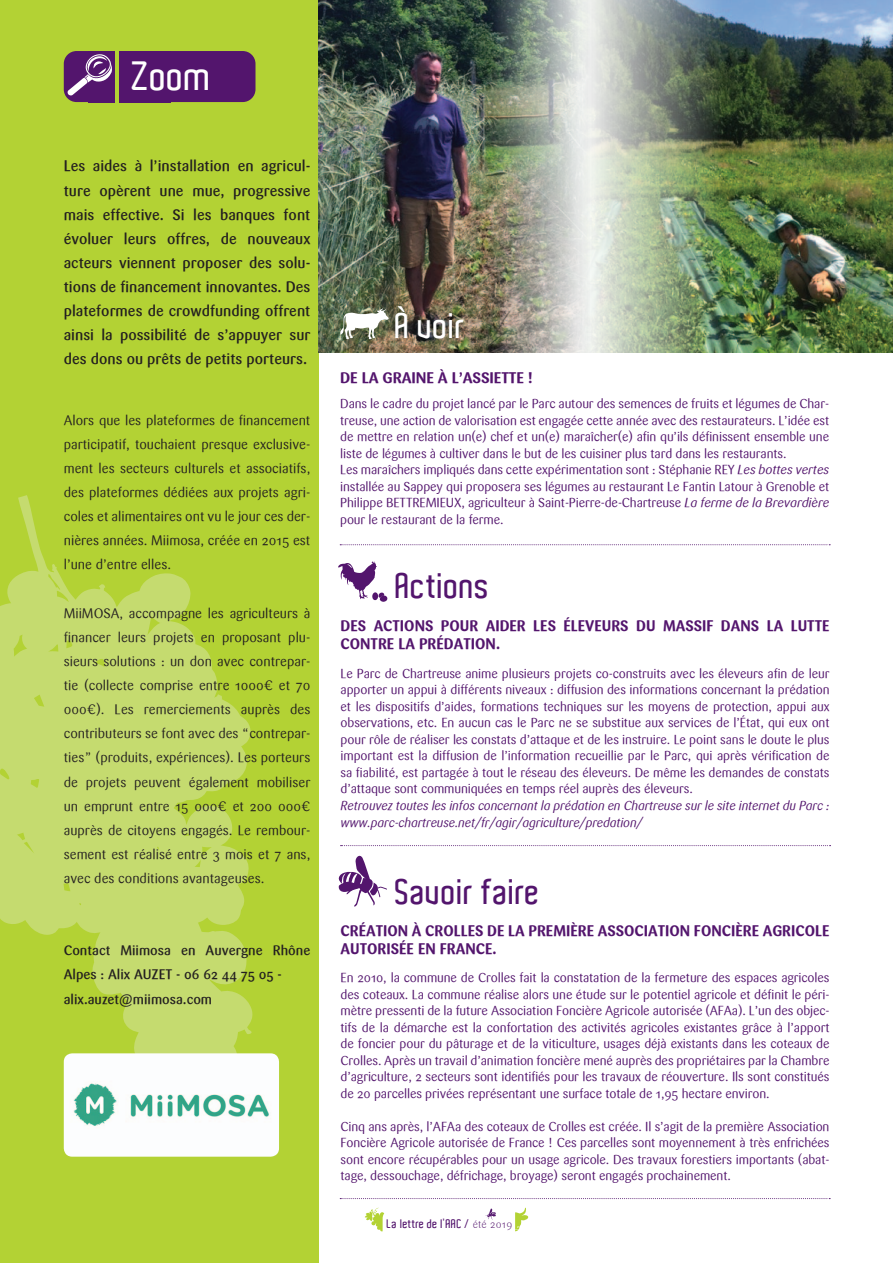
<style>
.page{position:relative;width:893px;height:1263px;background:#fff}
.page>*{position:absolute;margin:0;border:0;box-sizing:border-box;transform-origin:0 0}
.t1{font:600 39px "Aldo";color:#fff}
.t2{font:600 34.5px "Aldo";letter-spacing:.01em;color:#53156d}
.t3{font:600 34.5px "Aldo";color:#fff}
.t4{font:500 15px/24.2px "Sari";color:#231f20;text-align:justify}
.t5{font:700 15px/18px "Sari";color:#53156d}
.t6{font:13.5px/24.2px "Sari";color:#231f20;text-align:justify}
.t7{font:500 13.5px/24.2px "Sari";color:#231f20}
.t8{font:12.75px/16.5px "Sari";letter-spacing:-.01em;color:#53156d;text-align:justify}
.t9{font:italic 12.75px/16.5px "Sari";letter-spacing:-.01em;color:#53156d}
.t10{font:600 12px "Aldo";letter-spacing:.02em;color:#53156d}
.s1{font-style:italic}
.s2{font-family:"Sari";font-weight:300;font-size:10.5px}
</style>
<div class="page">
<div style="left:0;top:0;width:319px;height:1263px;background:#b3d234"></div>
<svg style="left:0;top:495px;width:253px;height:584px;fill:#c5db6f"></svg>
<div style="left:119px;top:51px;width:136px;height:51px;background:#53156d;border-radius:13px"></div>
<div style="left:88px;top:51px;width:27px;height:51px;background:#53156d"></div>
<div style="left:119px;top:51px;width:51px;height:51px;background:#53156d"></div>
<div style="left:64px;top:51px;width:51px;height:51px;background:#53156d;border-radius:13px"></div>
<svg style="left:68px;top:54px;width:44px;height:41px"></svg>
<img style="left:64px;top:1053px;width:215px;height:104px">
<img style="left:319px;top:0;width:259px;height:353px">
<img style="left:578px;top:0;width:315px;height:353px">
<svg style="left:515px;top:1208px;width:13px;height:23px"></svg>
<svg style="left:365px;top:1208px;width:19px;height:24px"></svg>
<svg style="left:485px;top:1208px;width:11px;height:11px"></svg>
<svg style="left:340px;top:1198px;width:490px;height:1px"></svg>
<svg style="left:338px;top:561px;width:50px;height:41px"></svg>
<svg style="left:340px;top:308px;width:49px;height:31px"></svg>
<svg style="left:340px;top:544px;width:490px;height:1px"></svg>
<svg style="left:341px;top:845px;width:490px;height:1px"></svg>
<svg style="left:338px;top:855px;width:49px;height:52px"></svg>
<p class="t1" style="left:132px;top:54px;width:81px">Zoom</p>
<p class="t4" style="left:64px;top:154px;width:248px">Les aides à l’installation en agricul&shy;ture opèrent une mue, progressive mais effective. Si les banques font évoluer leurs offres, de nouveaux acteurs viennent proposer des solu&shy;tions de financement innovantes. Des plateformes de crowdfunding offrent ainsi la possibilité de s’appuyer sur des dons ou prêts de petits porteurs.</p>
<p class="t6" style="left:64px;top:408px;width:248px">Alors que les plateformes de financement participatif, touchaient presque exclusive&shy;ment les secteurs culturels et associatifs, des plateformes dédiées aux projets agri&shy;coles et alimentaires ont vu le jour ces der&shy;nières années. Miimosa, créée en 2015 est l’une d’entre elles.</p>
<p class="t6" style="left:64px;top:601px;width:248px">MiiMOSA, accompagne les agriculteurs à financer leurs projets en proposant plu&shy;sieurs solutions : un don avec contrepar&shy;tie (collecte comprise entre 1000€ et 70<br>000€). Les remerciements auprès des contributeurs se font avec des “contrepar&shy;ties” (produits, expériences). Les porteurs de projets peuvent également mobiliser un emprunt entre 15 000€ et 200 000€ auprès de citoyens engagés. Le rembour&shy;sement est réalisé entre 3 mois et 7 ans, avec des conditions avantageuses.</p>
<p class="t7" style="left:64px;top:939px;width:248px">Contact Miimosa en Auvergne Rhône<br>Alpes : Alix AUZET - 06 62 44 75 05 -</p>
<p class="t7" style="left:64px;top:987px;width:150px">alix.auzet@miimosa.com</p>
<p class="t3" style="left:395px;top:306px;width:72px">À voir</p>
<p class="t5" style="left:340px;top:369px;width:194px">DE LA GRAINE À L’ASSIETTE !</p>
<p class="t8" style="left:340px;top:396px;width:490px">Dans le cadre du projet lancé par le Parc autour des semences de fruits et légumes de Char&shy;treuse, une action de valorisation est engagée cette année avec des restaurateurs. L’idée est de mettre en relation un(e) chef et un(e) maraîcher(e) afin qu’ils définissent ensemble une liste de légumes à cultiver dans le but de les cuisiner plus tard dans les restaurants.</p>
<p class="t8" style="left:340px;top:462px;width:491px">Les maraîchers impliqués dans cette expérimentation sont : Stéphanie REY <span class="s1">Les bottes vertes </span>installée au Sappey qui proposera ses légumes au restaurant Le Fantin Latour à Grenoble et Philippe BETTREMIEUX, agriculteur à Saint-Pierre-de-Chartreuse <span class="s1">La ferme de la Brevardière </span>pour le restaurant de la ferme.</p>
<p class="t2" style="left:396px;top:566px;width:96px">Actions</p>
<p class="t5" style="left:341px;top:617px;width:490px">DES ACTIONS POUR AIDER LES ÉLEVEURS DU MASSIF DANS LA LUTTE<br>CONTRE LA PRÉDATION.</p>
<p class="t8" style="left:341px;top:665px;width:490px">Le Parc de Chartreuse anime plusieurs projets co-construits avec les éleveurs afin de leur apporter un appui à différents niveaux : diffusion des informations concernant la prédation et les dispositifs d’aides, formations techniques sur les moyens de protection, appui aux observations, etc. En aucun cas le Parc ne se substitue aux services de l’État, qui eux ont pour rôle de réaliser les constats d’attaque et de les instruire. Le point sans le doute le plus important est la diffusion de l’information recueillie par le Parc, qui après vérification de sa fiabilité, est partagée à tout le réseau des éleveurs. De même les demandes de constats d’attaque sont communiquées en temps réel auprès des éleveurs.</p>
<p class="t9" style="left:341px;top:797px;width:490px">Retrouvez toutes les infos concernant la prédation en Chartreuse sur le site internet du Parc : www.parc-chartreuse.net/fr/agir/agriculture/predation/</p>
<p class="t2" style="left:395px;top:872px;width:146px">Savoir faire</p>
<p class="t5" style="left:341px;top:922px;width:490px">CRÉATION À CROLLES DE LA PREMIÈRE ASSOCIATION FONCIÈRE AGRICOLE<br>AUTORISÉE EN FRANCE.</p>
<p class="t8" style="left:341px;top:970px;width:491px">En 2010, la commune de Crolles fait la constatation de la fermeture des espaces agricoles des coteaux. La commune réalise alors une étude sur le potentiel agricole et définit le péri&shy;mètre pressenti de la future Association Foncière Agricole autorisée (AFAa). L’un des objec&shy;tifs de la démarche est la confortation des activités agricoles existantes grâce à l’apport de foncier pour du pâturage et de la viticulture, usages déjà existants dans les coteaux de Crolles. Après un travail d’animation foncière mené auprès des propriétaires par la Chambre d’agriculture, 2 secteurs sont identifiés pour les travaux de réouverture. Ils sont constitués de 20 parcelles privées représentant une surface totale de 1,95 hectare environ.</p>
<p class="t8" style="left:341px;top:1118px;width:490px">Cinq ans après, l’AFAa des coteaux de Crolles est créée. Il s’agit de la première Association Foncière Agricole autorisée de France ! Ces parcelles sont moyennement à très enfrichées sont encore récupérables pour un usage agricole. Des travaux forestiers importants (abat&shy;tage, dessouchage, défrichage, broyage) seront engagés prochainement.</p>
<p class="t10" style="left:387px;top:1217px;width:127px">La lettre de l’AAC / <span class="s2">été 2019</span></p>
</div>
